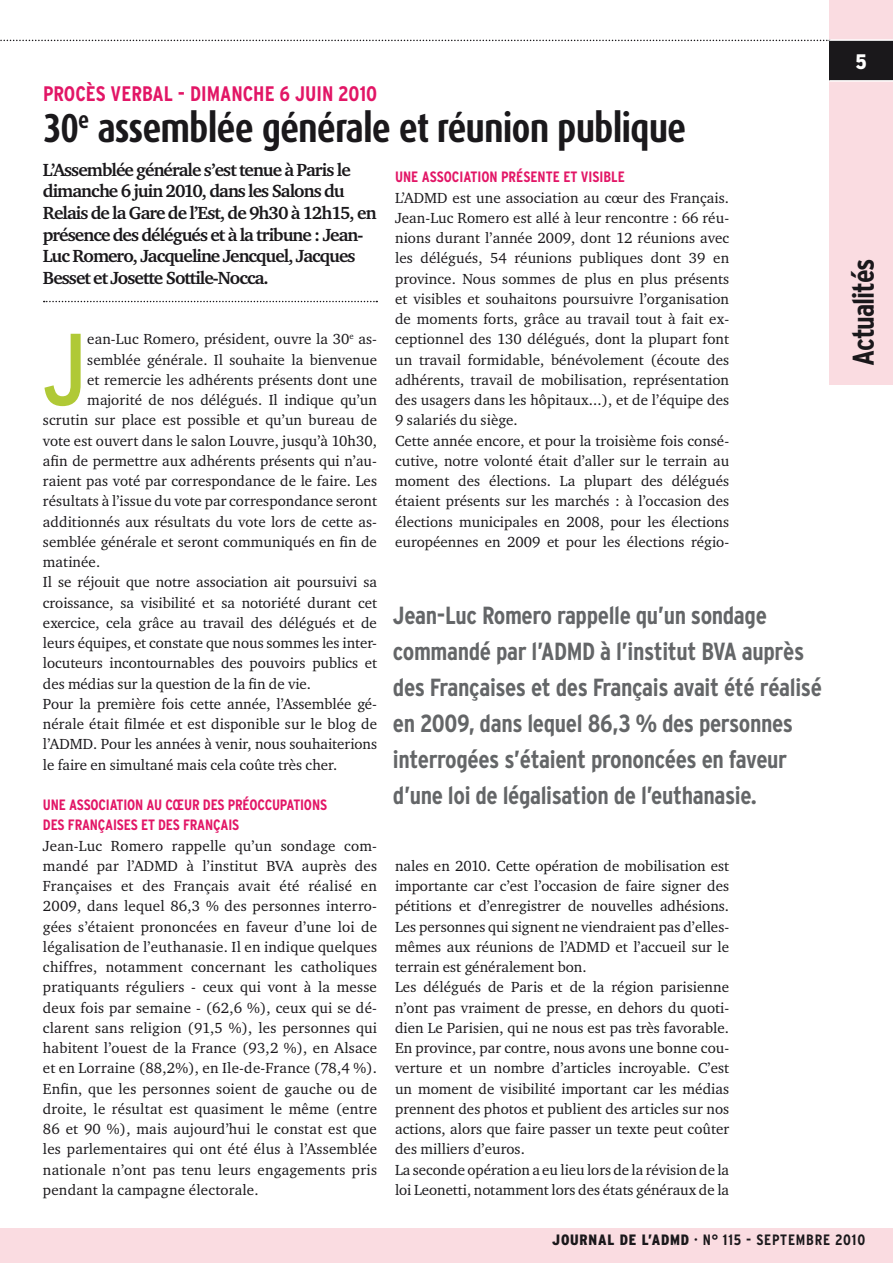
<style>
.page{position:relative;width:893px;height:1263px;background:#fff}
.page>*{position:absolute;margin:0;border:0;box-sizing:border-box;transform-origin:0 0}
.t1{font:condensed 101.85px "Interstate";color:#b0c936}
.t2{font:700 40.5px "Dax Condensed";letter-spacing:-.025em;color:#1a181b}
.t3{font:700 condensed 30px "Interstate";letter-spacing:-.04em;color:#1a181b}
.t4{font:700 condensed 24.75px/36px "Interstate";letter-spacing:-.015em;color:#646668}
.t5{font:700 condensed 21px "Interstate";color:#e21666}
.t6{font:900 condensed 21px "Interstate";color:#fff}
.t7{font:700 18px/21.6px "Charter ITC";letter-spacing:-.05em;color:#1a181b}
.t8{font:15px/20.2px "Charter ITC";letter-spacing:.005em;color:#1a181b}
.t9{font:700 condensed 15px "Interstate";letter-spacing:-.01em;color:#e21666}
.t10{font:700 condensed 15px "Interstate";letter-spacing:.05em;color:#1a181b}
.t11{font:900 condensed 15px "Interstate";color:#1a181b}
</style>
<div class="page">
<div style="left:0;top:1229px;width:893px;height:34px;background:#fadce1"></div>
<div style="left:829px;top:0;width:64px;height:385px;background:#fadce1"></div>
<svg style="left:0;top:40px;width:829px;height:1px"></svg>
<div style="left:829px;top:40px;width:64px;height:41px;background:#1a181b"></div>
<hr style="left:829px;top:80px;width:64px;height:2px;background:#fff">
<hr style="left:829px;top:39px;width:64px;height:2px;background:#fff">
<svg style="left:44px;top:301px;width:333px;height:1px"></svg>
<h3 class="t5" style="left:43px;top:82px;width:12px">proc</h3>
<h3 class="t5" style="left:86px;top:82px;width:47px">ès verbal</h3>
<h3 class="t5" style="left:178px;top:82px;width:24px">- dimanc</h3>
<h3 class="t5" style="left:253px;top:82px;width:126px">he 6 juin 2010</h3>
<h2 class="t2" style="left:43px;top:105px;width:645px">30<sup>e</sup> assemblée générale et réunion publique</h2>
<p class="t7" style="left:43px;top:158px;width:335px">L’Assemblée générale s’est tenue à Paris le dimanche 6 juin 2010, dans les Salons du Relais de la Gare de l’Est, de 9h30 à 12h15, en présence des délégués et à la tribune : Jean-Luc Romero, Jacqueline Jencquel, Jacques Besset et Josette Sottile-Nocca.</p>
<p class="t9" style="left:395px;top:169px;width:9px">Une</p>
<p class="t9" style="left:422px;top:169px;width:8px">association</p>
<p class="t9" style="left:501px;top:169px;width:9px">présente</p>
<p class="t9" style="left:563px;top:169px;width:33px">et visible</p>
<p class="t8" style="left:395px;top:187px;width:336px">L’ADMD est une association au cœur des Français.<br>Jean-Luc Romero est allé à leur rencontre : 66 réu&shy;nions durant l’année 2009, dont 12 réunions avec les délégués, 54 réunions publiques dont 39 en province. Nous sommes de plus en plus présents et visibles et souhaitons poursuivre l’organisation de moments forts, grâce au travail tout à fait ex&shy;ceptionnel des 130 délégués, dont la plupart font un travail formidable, bénévolement (écoute des adhérents, travail de mobilisation, représentation des usagers dans les hôpitaux...), et de l’équipe des 9 salariés du siège.<br>Cette année encore, et pour la troisième fois consé&shy;cutive, notre volonté était d’aller sur le terrain au moment des élections. La plupart des délégués étaient présents sur les marchés : à l’occasion des élections municipales en 2008, pour les élections européennes en 2009 et pour les élections régio-</p>
<h1 class="t1" style="left:43px;top:312px;width:46px">J</h1>
<p class="t8" style="left:87px;top:329px;width:291px">ean-Luc Romero, président, ouvre la 30<sup>e</sup> as-</p>
<p class="t8" style="left:87px;top:349px;width:291px">semblée générale. Il souhaite la bienvenue</p>
<p class="t8" style="left:87px;top:369px;width:291px">et remercie les adhérents présents dont une</p>
<p class="t8" style="left:87px;top:389px;width:291px">majorité de nos délégués. Il indique qu’un</p>
<p class="t8" style="left:43px;top:410px;width:336px">scrutin sur place est possible et qu’un bureau de</p>
<p class="t8" style="left:43px;top:430px;width:336px">vote est ouvert dans le salon Louvre, jusqu’à 10h30,</p>
<p class="t8" style="left:43px;top:450px;width:336px">afin de permettre aux adhérents présents qui n’au-</p>
<p class="t8" style="left:43px;top:470px;width:336px">raient pas voté par correspondance de le faire. Les</p>
<p class="t8" style="left:43px;top:491px;width:336px">résultats à l’issue du vote par correspondance seront</p>
<p class="t8" style="left:43px;top:511px;width:336px">additionnés aux résultats du vote lors de cette as-</p>
<p class="t8" style="left:43px;top:531px;width:336px">semblée générale et seront communiqués en fin de</p>
<p class="t8" style="left:43px;top:551px;width:59px">matinée.</p>
<p class="t8" style="left:43px;top:572px;width:336px">Il se réjouit que notre association ait poursuivi sa</p>
<p class="t8" style="left:43px;top:592px;width:336px">croissance, sa visibilité et sa notoriété durant cet</p>
<p class="t8" style="left:43px;top:612px;width:336px">exercice, cela grâce au travail des délégués et de</p>
<p class="t8" style="left:43px;top:632px;width:336px">leurs équipes, et constate que nous sommes les inter-</p>
<p class="t8" style="left:43px;top:653px;width:336px">locuteurs incontournables des pouvoirs publics et</p>
<p class="t8" style="left:43px;top:673px;width:270px">des médias sur la question de la fin de vie.</p>
<p class="t8" style="left:43px;top:693px;width:336px">Pour la première fois cette année, l’Assemblée gé-</p>
<p class="t8" style="left:43px;top:713px;width:336px">nérale était filmée et est disponible sur le blog de</p>
<p class="t8" style="left:43px;top:734px;width:336px">l’ADMD. Pour les années à venir, nous souhaiterions</p>
<p class="t8" style="left:43px;top:754px;width:296px">le faire en simultané mais cela coûte très cher.</p>
<p class="t9" style="left:43px;top:796px;width:9px">Une</p>
<p class="t9" style="left:69px;top:796px;width:8px">association</p>
<p class="t9" style="left:147px;top:796px;width:90px">au cœur des préocc</p>
<p class="t9" style="left:272px;top:796px;width:16px">upations</p>
<p class="t9" style="left:43px;top:817px;width:70px">des Françaises</p>
<p class="t9" style="left:141px;top:817px;width:87px">et des Français</p>
<p class="t8" style="left:43px;top:835px;width:336px;text-align:justify">Jean-Luc Romero rappelle qu’un sondage com&shy;mandé par l’ADMD à l’institut BVA auprès des Françaises et des Français avait été réalisé en 2009, dans lequel 86,3 % des personnes interro&shy;gées s’étaient prononcées en faveur d’une loi de légalisation de l’euthanasie. Il en indique quelques chiffres, notamment concernant les catholiques pratiquants réguliers - ceux qui vont à la messe deux fois par semaine - (62,6 %), ceux qui se dé&shy;clarent sans religion (91,5 %), les personnes qui habitent l’ouest de la France (93,2 %), en Alsace et en Lorraine (88,2%), en Ile-de-France (78,4 %).<br>Enfin, que les personnes soient de gauche ou de droite, le résultat est quasiment le même (entre 86 et 90 %), mais aujourd’hui le constat est que les parlementaires qui ont été élus à l’Assemblée nationale n’ont pas tenu leurs engagements pris pendant la campagne électorale.</p>
<p class="t4" style="left:393px;top:597px;width:430px">Jean-Luc Romero rappelle qu’un sondage commandé par l’ADMD à l’institut BVA auprès des Françaises et des Français avait été réalisé en 2009, dans lequel 86,3 % des personnes interrogées s’étaient prononcées en faveur d’une loi de légalisation de l’euthanasie.</p>
<p class="t8" style="left:395px;top:855px;width:336px">nales en 2010. Cette opération de mobilisation est importante car c’est l’occasion de faire signer des pétitions et d’enregistrer de nouvelles adhésions.<br>Les personnes qui signent ne viendraient pas d’elles&shy;mêmes aux réunions de l’ADMD et l’accueil sur le terrain est généralement bon.<br>Les délégués de Paris et de la région parisienne n’ont pas vraiment de presse, en dehors du quoti&shy;dien Le Parisien, qui ne nous est pas très favorable.<br>En province, par contre, nous avons une bonne cou&shy;verture et un nombre d’articles incroyable. C’est un moment de visibilité important car les médias prennent des photos et publient des articles sur nos actions, alors que faire passer un texte peut coûter des milliers d’euros.<br>La seconde opération a eu lieu lors de la révision de la loi Leonetti, notamment lors des états généraux de la</p>
<h3 class="t6" style="left:855px;top:50px;width:13px">5</h3>
<h3 class="t3" style="left:846px;top:366px;width:109px;rotate:-90deg">Actualités</h3>
<p class="t11" style="left:552px;top:1232px;width:10px">JOURNAL</p>
<p class="t11" style="left:620px;top:1232px;width:43px">DE L’ADMD</p>
<p class="t10" style="left:694px;top:1232px;width:173px">· N° 115 - SEPTEMBRE 2010</p>
</div>
